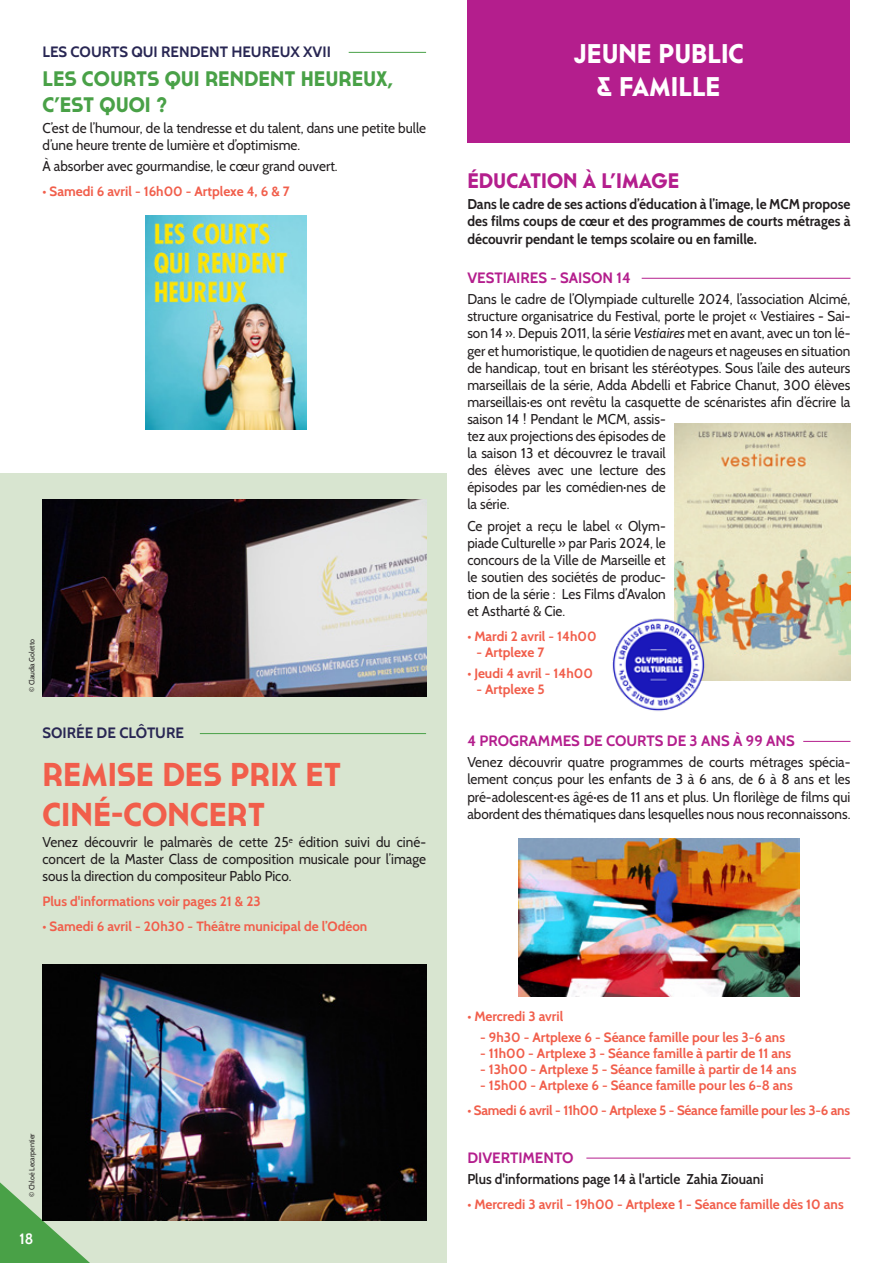
<style>
.page{position:relative;width:893px;height:1263px;background:#fff}
.page>*{position:absolute;margin:0;border:0;box-sizing:border-box;transform-origin:0 0}
.titre_1{font:700 33px/39.6px "Cassannet Plus";color:#f15e4b}
.sur_titre{font:700 27px/32.4px "Cassannet Plus";color:#fff;text-align:center}
.titre_2{font:700 21px/25.2px "Cassannet Plus";color:#49a147}
.titre_2-2{font:700 21px "Cassannet Plus";color:#b41e8d}
.filet_JP{font:700 15px "Cabin";color:#b41e8d}
.sur_titre-2{font:700 15px "Cabin";color:#282653}
.t1{font:700 15px "Cabin";color:#fff;scale:.95 1}
.t2{font:14.25px/17.1px "Cabin";color:#231f20;text-align:justify;scale:.95 1}
.t3{font:700 14.25px/17.1px "Cabin";color:#231f20;text-align:justify;scale:.95 1}
.t4{font:600 14.25px "Cabin";color:#231f20;scale:.95 1}
.horaire{font:700 13.5px "Cabin";color:#f15e4b}
.horaire-2{font:700 13.5px "Cabin";letter-spacing:-.02em;color:#f15e4b}
.t5{font:7.5px "Cabin";color:#231f20;scale:.95 1}
.s1{font-style:italic}
</style>
<div class="page">
<div style="left:0;top:473px;width:446px;height:790px;background:#d8e5d0"></div>
<svg style="left:0;top:1182px;width:90px;height:81px"></svg>
<div style="left:467px;top:0;width:383px;height:142px;background:#b41e8d"></div>
<hr style="left:642px;top:278px;width:208px;height:1px;background:#b41e8d">
<hr style="left:803px;top:741px;width:47px;height:1px;background:#b41e8d">
<hr style="left:586px;top:1158px;width:264px;height:1px;background:#b41e8d">
<img style="left:519px;top:838px;width:280px;height:158px">
<hr style="left:200px;top:733px;width:226px;height:1px;background:#49a147">
<img style="left:43px;top:499px;width:383px;height:197px">
<img style="left:146px;top:216px;width:160px;height:213px">
<img style="left:43px;top:964px;width:383px;height:256px">
<hr style="left:349px;top:52px;width:77px;height:1px;background:#49a147">
<img style="left:674px;top:423px;width:176px;height:257px">
<img style="left:612px;top:615px;width:104px;height:96px">
<p class="sur_titre-2" style="left:43px;top:43px;width:290px">LES COURTS QUI RENDENT HEUREUX XVII</p>
<p class="titre_2" style="left:43px;top:66px;width:352px">LES COURTS QUI RENDENT HEUREUX,<br>C’EST QUOI ?</p>
<p class="t2" style="left:43px;top:119px;width:405px">C’est de l’humour, de la tendresse et du talent, dans une petite bulle d’une heure trente de lumière et d’optimisme.</p>
<p class="t2" style="left:43px;top:158px;width:312px">À absorber avec gourmandise, le cœur grand ouvert.</p>
<p class="horaire" style="left:43px;top:183px;width:249px">• Samedi 6 avril - 16h00 - Artplexe 4, 6 &amp; 7</p>
<p class="t5" style="left:27px;top:692px;width:57px;rotate:-90deg">© Claudia Goletto</p>
<p class="sur_titre-2" style="left:43px;top:724px;width:143px">SOIRÉE DE CLÔTURE</p>
<p class="titre_1" style="left:43px;top:755px;width:300px">REMISE DES PRIX ET<br>CINÉ-CONCERT</p>
<p class="t2" style="left:43px;top:834px;width:405px">Venez découvrir le palmarès de cette 25<sup>e</sup> édition suivi du ciné&shy;concert de la Master Class de composition musicale pour l’image sous la direction du compositeur Pablo Pico.</p>
<p class="horaire" style="left:43px;top:893px;width:220px">Plus d'informations voir pages 21 &amp; 23</p>
<p class="horaire" style="left:43px;top:918px;width:326px">• Samedi 6 avril - 20h30 - Théâtre municipal de l’Odéon</p>
<p class="t5" style="left:27px;top:1197px;width:68px;rotate:-90deg">© Chloé Lecarpentier</p>
<p class="t1" style="left:20px;top:1229px;width:16px">18</p>
<p class="sur_titre" style="left:573px;top:37px;width:172px">JEUNE PUBLIC &amp; FAMILLE</p>
<p class="titre_2-2" style="left:467px;top:168px;width:213px">ÉDUCATION À L’IMAGE</p>
<p class="t3" style="left:467px;top:196px;width:405px">Dans le cadre de ses actions d’éducation à l’image, le MCM propose des films coups de cœur et des programmes de courts métrages à découvrir pendant le temps scolaire ou en famille.</p>
<p class="filet_JP" style="left:467px;top:269px;width:165px">VESTIAIRES - SAISON 14</p>
<p class="t2" style="left:467px;top:291px;width:405px;text-align:left">Dans le cadre de l’Olympiade culturelle 2024, l’association Alcimé, structure organisatrice du Festival, porte le projet « Vestiaires - Sai&shy;son 14 ». Depuis 2011, la série <span class="s1">Vestiaires</span> met en avant, avec un ton lé&shy;ger et humoristique, le quotidien de nageurs et nageuses en situation de handicap, tout en brisant les stéréotypes. Sous l’aile des auteurs marseillais de la série, Adda Abdelli et Fabrice Chanut, 300 élèves marseillais·es ont revêtu la casquette de scénaristes afin d’écrire la saison 14 ! Pendant le MCM, assis-<br>tez aux projections des épisodes de<br>la saison 13 et découvrez le travail<br>des élèves avec une lecture des<br>épisodes par les comédien·nes de<br>la série.</p>
<p class="t2" style="left:467px;top:517px;width:210px">Ce projet a reçu le label « Olym&shy;piade Culturelle » par Paris 2024, le concours de la Ville de Marseille et le soutien des sociétés de produc&shy;tion de la série : Les Films d’Avalon et Astharté &amp; Cie.</p>
<p class="horaire" style="left:467px;top:628px;width:131px">• Mardi 2 avril - 14h00</p>
<p class="horaire" style="left:476px;top:644px;width:69px">- Artplexe 7</p>
<p class="horaire" style="left:467px;top:665px;width:127px">• Jeudi 4 avril - 14h00</p>
<p class="horaire" style="left:476px;top:681px;width:70px">- Artplexe 5</p>
<p class="filet_JP" style="left:467px;top:732px;width:329px">4 PROGRAMMES DE COURTS DE 3 ANS À 99 ANS</p>
<p class="t2" style="left:467px;top:754px;width:405px">Venez découvrir quatre programmes de courts métrages spécia&shy;lement conçus pour les enfants de 3 à 6 ans, de 6 à 8 ans et les pré-adolescent·es âgé·es de 11 ans et plus. Un florilège de films qui abordent des thématiques dans lesquelles nous nous reconnaissons.</p>
<p class="horaire" style="left:467px;top:1008px;width:97px">• Mercredi 3 avril</p>
<p class="horaire" style="left:480px;top:1029px;width:306px">- 9h30 - Artplexe 6 - Séance famille pour les 3-6 ans</p>
<p class="horaire" style="left:480px;top:1045px;width:313px">- 11h00 - Artplexe 3 - Séance famille à partir de 11 ans</p>
<p class="horaire" style="left:480px;top:1061px;width:318px">- 13h00 - Artplexe 5 - Séance famille à partir de 14 ans</p>
<p class="horaire" style="left:480px;top:1077px;width:314px">- 15h00 - Artplexe 6 - Séance famille pour les 6-8 ans</p>
<p class="horaire-2" style="left:467px;top:1102px;width:384px">• Samedi 6 avril - 11h00 - Artplexe 5 - Séance famille pour les 3-6 ans</p>
<p class="filet_JP" style="left:467px;top:1148px;width:108px">DIVERTIMENTO</p>
<p class="t4" style="left:467px;top:1170px;width:313px">Plus d'informations page 14 à l'article Zahia Ziouani</p>
<p class="horaire" style="left:467px;top:1196px;width:378px">• Mercredi 3 avril - 19h00 - Artplexe 1 - Séance famille dès 10 ans</p>
</div>
